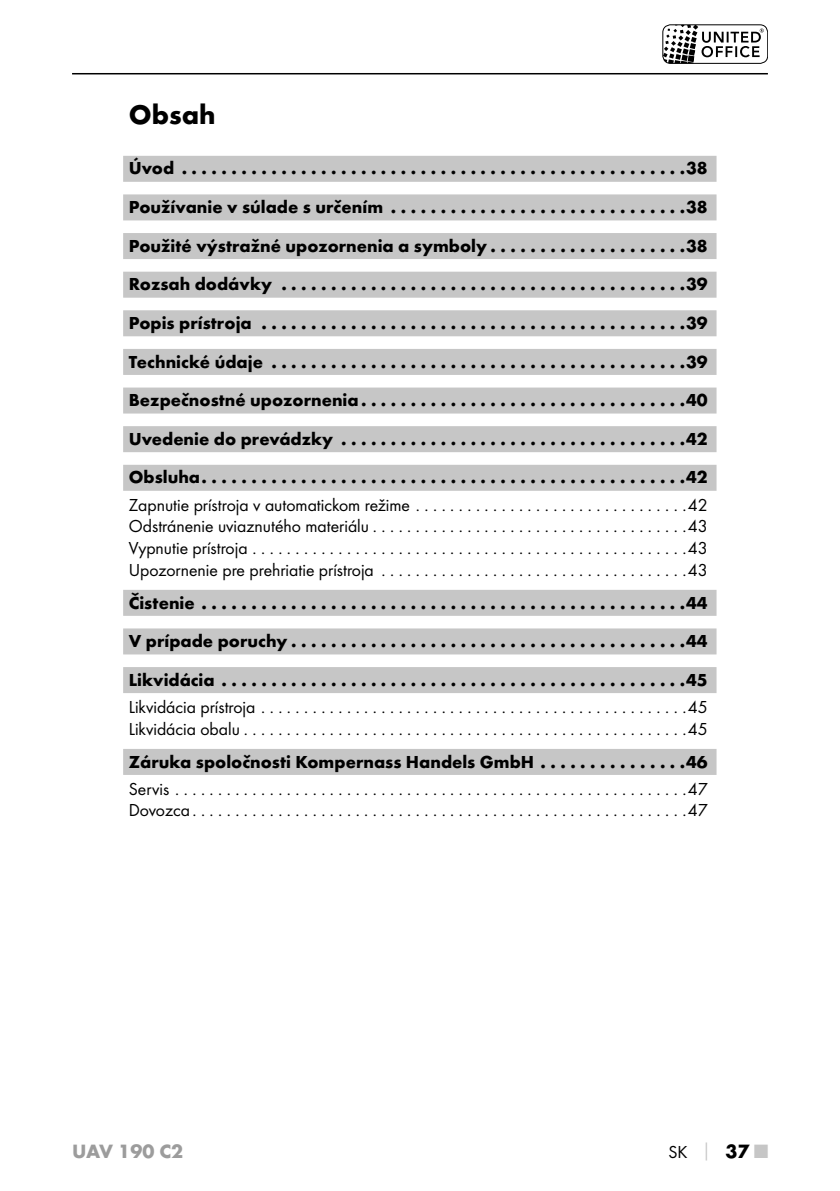
<style>
.page{position:relative;width:840px;height:1191px;background:#fff}
.page>*{position:absolute;margin:0;border:0;box-sizing:border-box;transform-origin:0 0}
.t1{font:700 28px "Futura";color:#000}
.t2{font:700 20px "Futura";color:#9c9c9c}
.t3{font:700 18px/38.6px "Futura";color:#000;text-align:justify}
.t4{font:18px/21.6px "Futura Boo";color:#000}
.s1{font-family:"Futura";font-weight:700;color:#c6c6c6}
.s2{font-family:"Futura";font-weight:700;font-size:20px}
.s3{font-family:"Futura";font-weight:700;font-size:20px;color:#c6c6c6}
</style>
<div class="page">
<hr style="left:72px;top:73px;width:695px;height:1px;background:#000">
<svg style="left:662px;top:25px;width:101px;height:37px"></svg>
<div style="left:662px;top:25px;width:105px;height:39px;border:1px solid #000;border-radius:8px"></div>
<div style="left:123px;top:156px;width:593px;height:26px;background:#c6c6c6"></div>
<div style="left:123px;top:194px;width:593px;height:26px;background:#c6c6c6"></div>
<div style="left:123px;top:233px;width:593px;height:26px;background:#c6c6c6"></div>
<div style="left:123px;top:272px;width:593px;height:26px;background:#c6c6c6"></div>
<div style="left:123px;top:310px;width:593px;height:26px;background:#c6c6c6"></div>
<div style="left:123px;top:349px;width:593px;height:26px;background:#c6c6c6"></div>
<div style="left:123px;top:387px;width:593px;height:26px;background:#c6c6c6"></div>
<div style="left:123px;top:426px;width:593px;height:26px;background:#c6c6c6"></div>
<div style="left:123px;top:465px;width:593px;height:26px;background:#c6c6c6"></div>
<div style="left:123px;top:590px;width:593px;height:26px;background:#c6c6c6"></div>
<div style="left:123px;top:628px;width:593px;height:26px;background:#c6c6c6"></div>
<div style="left:123px;top:667px;width:593px;height:26px;background:#c6c6c6"></div>
<div style="left:123px;top:749px;width:593px;height:26px;background:#c6c6c6"></div>
<h1 class="t1" style="left:129px;top:97px;width:88px">Obsah</h1>
<p class="t3" style="left:129px;top:149px;width:580px">Úvod . . . . . . . . . . . . . . . . . . . . . . . . . . . . . . . . . . . . . . . . . . . . . . . . . . 38<br>Používanie v súlade s určením . . . . . . . . . . . . . . . . . . . . . . . . . . . . . 38<br>Použité výstražné upozornenia a symboly . . . . . . . . . . . . . . . . . . . 38<br>Rozsah dodávky . . . . . . . . . . . . . . . . . . . . . . . . . . . . . . . . . . . . . . . . 39<br>Popis prístroja . . . . . . . . . . . . . . . . . . . . . . . . . . . . . . . . . . . . . . . . . . 39<br>Technické údaje . . . . . . . . . . . . . . . . . . . . . . . . . . . . . . . . . . . . . . . . . 39<br>Bezpečnostné upozornenia . . . . . . . . . . . . . . . . . . . . . . . . . . . . . . . . 40<br>Uvedenie do prevádzky . . . . . . . . . . . . . . . . . . . . . . . . . . . . . . . . . . 42<br>Obsluha . . . . . . . . . . . . . . . . . . . . . . . . . . . . . . . . . . . . . . . . . . . . . . . . 42</p>
<p class="t4" style="left:129px;top:494px;width:580px;text-align:justify">Zapnutie prístroja v automatickom režime . . . . . . . . . . . . . . . . . . . . . . . . . . . . . . . 42<br>Odstránenie uviaznutého materiálu . . . . . . . . . . . . . . . . . . . . . . . . . . . . . . . . . . . . 43<br>Vypnutie prístroja . . . . . . . . . . . . . . . . . . . . . . . . . . . . . . . . . . . . . . . . . . . . . . . . . . 43<br>Upozornenie pre prehriatie prístroja . . . . . . . . . . . . . . . . . . . . . . . . . . . . . . . . . . . 43</p>
<p class="t3" style="left:129px;top:583px;width:580px">Čistenie . . . . . . . . . . . . . . . . . . . . . . . . . . . . . . . . . . . . . . . . . . . . . . . . 44<br>V prípade poruchy . . . . . . . . . . . . . . . . . . . . . . . . . . . . . . . . . . . . . . . 44<br>Likvidácia . . . . . . . . . . . . . . . . . . . . . . . . . . . . . . . . . . . . . . . . . . . . . . 45</p>
<p class="t4" style="left:129px;top:696px;width:580px">Likvidácia prístroja . . . . . . . . . . . . . . . . . . . . . . . . . . . . . . . . . . . . . . . . . . . . . . . . . 45<br>Likvidácia obalu . . . . . . . . . . . . . . . . . . . . . . . . . . . . . . . . . . . . . . . . . . . . . . . . . . . 45</p>
<p class="t3" style="left:129px;top:742px;width:580px">Záruka spoločnosti Kompernass -Handels -GmbH . . . . . . . . . . . . . . 46</p>
<p class="t4" style="left:129px;top:778px;width:580px">Servis . . . . . . . . . . . . . . . . . . . . . . . . . . . . . . . . . . . . . . . . . . . . . . . . . . . . . . . . . . . 47<br>Dovozca . . . . . . . . . . . . . . . . . . . . . . . . . . . . . . . . . . . . . . . . . . . . . . . . . . . . . . . . . 47</p>
<p class="t2" style="left:72px;top:1139px;width:112px">UAV 190 C2</p>
<p class="t4" style="left:668px;top:1141px;width:101px">SK <span class="s1">│</span> <span class="s2">37</span> <span class="s3">■</span></p>
</div>
